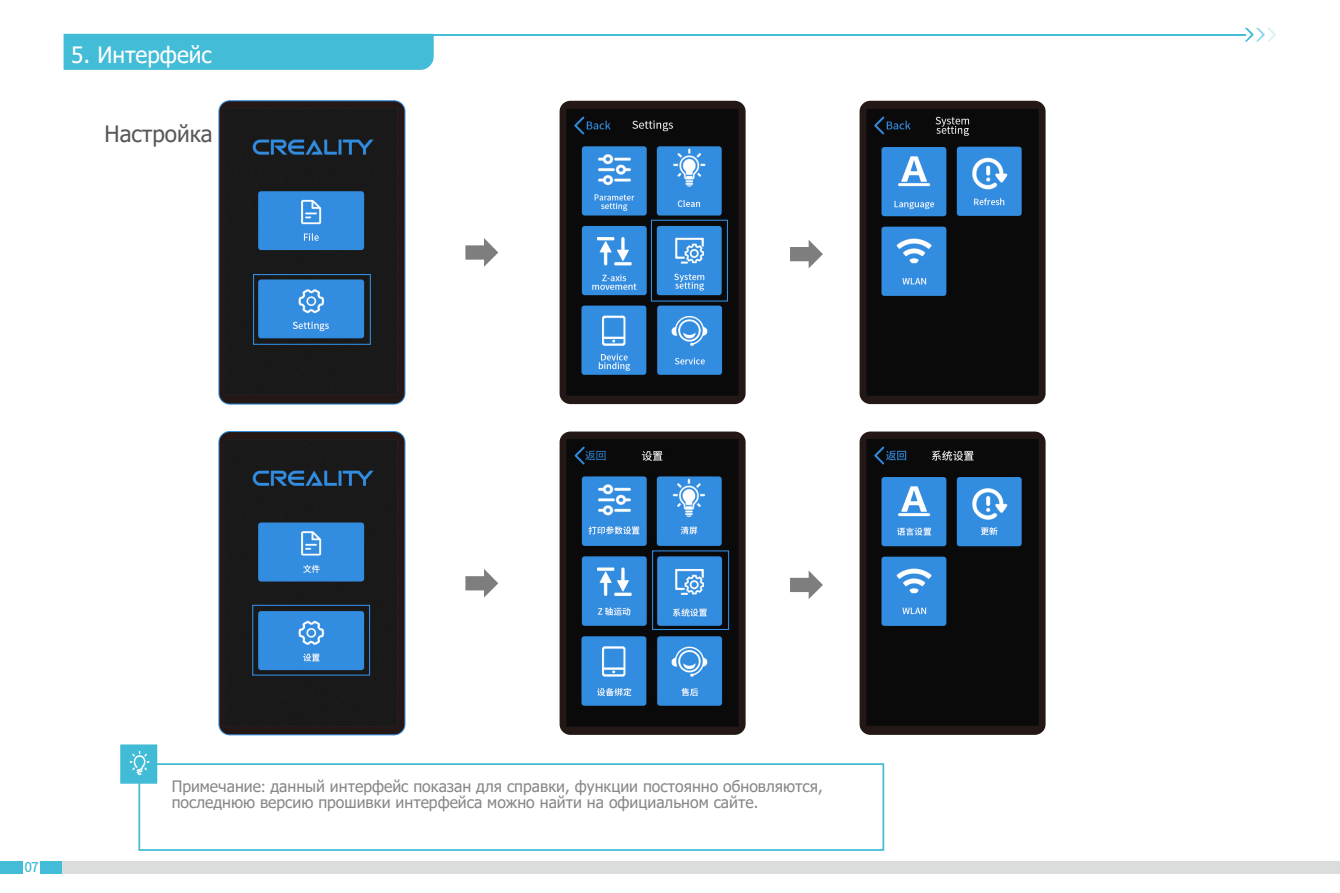
<style>
.page{position:relative;width:1340px;height:893px;background:#fff}
.page>*{position:absolute;margin:0;border:0;box-sizing:border-box;transform-origin:0 0}
.t1{font:22.5px "Tahoma";color:#fff}
.t2{font:22.5px "Tahoma";color:#595757}
.t3{font:15.75px/16.4px "Tahoma";color:#878787}
.t4{font:500 13.5px "Source Han Sans CN";color:#42bcd7}
.s1{font-family:"Source Han Sans CN"}
</style>
<div class="page">
<div style="left:64px;top:34px;width:370px;height:36px;background:#42bcd7"></div>
<hr style="left:333px;top:34px;width:912px;height:2px;background:#42bcd7">
<svg style="left:1245px;top:28px;width:30px;height:14px"></svg>
<div style="left:138px;top:763px;width:746px;height:88px;border:2px solid #41bbd6"></div>
<div style="left:120px;top:744px;width:37px;height:40px;background:#41bbd6;border:2px solid #41bbd6"></div>
<svg style="left:130px;top:751px;width:19px;height:24px"></svg>
<svg style="left:465px;top:569px;width:33px;height:29px"></svg>
<svg style="left:790px;top:570px;width:33px;height:29px"></svg>
<div style="left:219px;top:432px;width:186px;height:303px;background:#231815;border:1px solid #328cdf;border-radius:11px"></div>
<img style="left:226px;top:440px;width:172px;height:286px">
<div style="left:859px;top:432px;width:186px;height:303px;background:#231815;border-radius:11px"></div>
<div style="left:252px;top:605px;width:118px;height:71px;border:1px solid #328cdf"></div>
<svg style="left:465px;top:238px;width:33px;height:29px"></svg>
<svg style="left:790px;top:240px;width:33px;height:28px"></svg>
<div style="left:219px;top:101px;width:186px;height:303px;background:#231815;border:1px solid #328cdf;border-radius:11px"></div>
<img style="left:226px;top:108px;width:172px;height:287px">
<div style="left:859px;top:101px;width:186px;height:303px;background:#231815;border-radius:11px"></div>
<div style="left:253px;top:274px;width:118px;height:71px;border:1px solid #328cdf"></div>
<div style="left:559px;top:432px;width:186px;height:303px;background:#231815;border-radius:11px"></div>
<img style="left:567px;top:440px;width:171px;height:286px">
<div style="left:652px;top:550px;width:77px;height:80px;border:1px solid #328cdf"></div>
<div style="left:559px;top:101px;width:186px;height:303px;background:#231815;border-radius:11px"></div>
<img style="left:566px;top:109px;width:172px;height:287px">
<div style="left:651px;top:220px;width:77px;height:82px;border:1px solid #328cdf"></div>
<img style="left:866px;top:440px;width:172px;height:285px">
<img style="left:866px;top:109px;width:172px;height:287px">
<div style="left:0;top:861px;width:22px;height:13px;background:#42bcd7"></div>
<div style="left:41px;top:861px;width:22px;height:13px;background:#42bcd7"></div>
<div style="left:63px;top:861px;width:1276px;height:13px;background:#dbdcdc"></div>
<h1 class="t1" style="left:71px;top:40px;width:142px">5. Интерфейс</h1>
<h1 class="t2" style="left:104px;top:118px;width:110px">Настройка</h1>
<p class="t4" style="left:24px;top:860px;width:16px">07</p>
<p class="t3" style="left:172px;top:779px;width:652px">Примечание<span class="s1">:</span> данный интерфейс показан для справки, функции постоянно обновляются, последнюю версию прошивки интерфейса можно найти на официальном сайте.</p>
</div>
